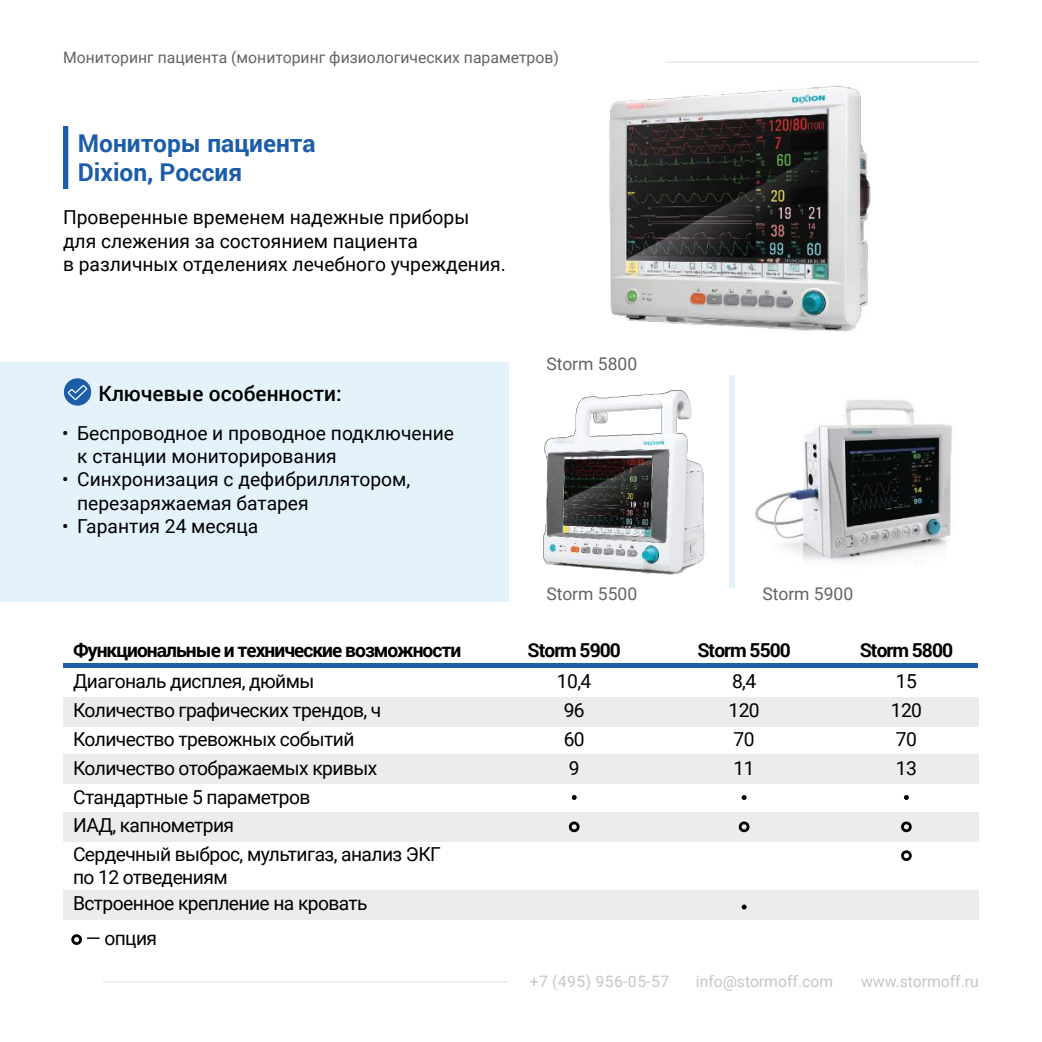
<style>
.page{position:relative;width:1042px;height:1042px;background:#fff}
.page>*{position:absolute;margin:0;border:0;box-sizing:border-box;transform-origin:0 0}
.t1{font:700 24.5px/29.8px "Roboto";color:#1b5da8}
.t2{font:500 21px "Roboto";color:#000}
.t3{font:19.25px/28.7px "Roboto";letter-spacing:-.03em;color:#000}
.t4{font:19.25px/23.1px "Roboto";color:#000}
.t5{font:700 19.25px "Roboto";letter-spacing:-.05em;color:#000}
.t6{font:17.5px "Roboto";color:#636362}
.t7{font:15.75px "Roboto";color:#636362}
.t8{font:15.75px "Roboto";color:#c6c6c5}
.t9{font:15.75px "Roboto";letter-spacing:.035em;color:#c6c6c5}
</style>
<div class="page">
<hr style="left:103px;top:981px;width:405px;height:1px;background:#ececec">
<div style="left:63px;top:126px;width:5px;height:63px;background:#1b5da8"></div>
<div style="left:0;top:362px;width:508px;height:239px;background:#e4f2fa"></div>
<hr style="left:665px;top:61px;width:314px;height:2px;background:#ececec">
<div style="left:64px;top:378px;width:27px;height:28px;background:#1b5da8;border-radius:50%"></div>
<svg style="left:67px;top:385px;width:21px;height:15px"></svg>
<img style="left:609px;top:86px;width:262px;height:246px">
<img style="left:755px;top:400px;width:197px;height:162px">
<img style="left:543px;top:390px;width:162px;height:185px">
<div style="left:729px;top:375px;width:6px;height:213px;background:#e4f2fa"></div>
<div style="left:71px;top:934px;width:11px;height:11px;border:3px solid #000;border-radius:50%"></div>
<div style="left:63px;top:696px;width:916px;height:30px;background:#ececec"></div>
<div style="left:63px;top:663px;width:915px;height:5px;background:#1f5ea9"></div>
<div style="left:63px;top:754px;width:916px;height:30px;background:#ececec"></div>
<svg style="left:572px;top:795px;width:5px;height:5px"></svg>
<svg style="left:741px;top:795px;width:5px;height:5px"></svg>
<svg style="left:904px;top:795px;width:5px;height:5px"></svg>
<div style="left:63px;top:812px;width:916px;height:29px;background:#ececec"></div>
<div style="left:569px;top:821px;width:10px;height:11px;border:3px solid #000;border-radius:50%"></div>
<div style="left:739px;top:821px;width:10px;height:11px;border:3px solid #000;border-radius:50%"></div>
<div style="left:901px;top:821px;width:11px;height:11px;border:3px solid #000;border-radius:50%"></div>
<div style="left:901px;top:850px;width:11px;height:11px;border:3px solid #000;border-radius:50%"></div>
<div style="left:63px;top:889px;width:916px;height:30px;background:#ececec"></div>
<svg style="left:741px;top:904px;width:5px;height:5px"></svg>
<p class="t7" style="left:63px;top:46px;width:497px">Мониторинг пациента (мониторинг физиологических параметров)</p>
<p class="t1" style="left:78px;top:127px;width:239px">Мониторы пациента<br>Dixion, Россия</p>
<p class="t4" style="left:63px;top:205px;width:444px">Проверенные временем надежные приборы для слежения за состоянием пациента<br>в различных отделениях лечебного учреждения.</p>
<p class="t2" style="left:99px;top:379px;width:245px">Ключевые особенности:</p>
<p class="t4" style="left:77px;top:421px;width:378px;text-indent:-15px">• Беспроводное и проводное подключение к станции мониторирования</p>
<p class="t4" style="left:77px;top:467px;width:335px;text-indent:-15px">• Синхронизация с дефибриллятором, перезаряжаемая батарея</p>
<p class="t4" style="left:62px;top:513px;width:197px">• Гарантия 24 месяца</p>
<p class="t6" style="left:546px;top:352px;width:92px">Storm 5800</p>
<p class="t6" style="left:546px;top:582px;width:92px">Storm 5500</p>
<p class="t5" style="left:73px;top:636px;width:390px">Функциональные и технические возможности</p>
<p class="t5" style="left:527px;top:636px;width:95px">Storm 5900</p>
<p class="t3" style="left:557px;top:666px;width:36px">10,4</p>
<p class="t3" style="left:73px;top:666px;width:243px">Диагональ дисплея, дюймы</p>
<p class="t6" style="left:762px;top:582px;width:92px">Storm 5900</p>
<p class="t5" style="left:697px;top:636px;width:95px">Storm 5500</p>
<p class="t3" style="left:732px;top:666px;width:26px">8,4</p>
<p class="t5" style="left:859px;top:636px;width:95px">Storm 5800</p>
<p class="t3" style="left:896px;top:666px;width:23px">15</p>
<p class="t3" style="left:73px;top:695px;width:310px">Количество графических трендов, ч</p>
<p class="t3" style="left:564px;top:695px;width:23px">96</p>
<p class="t3" style="left:728px;top:695px;width:33px">120</p>
<p class="t3" style="left:891px;top:695px;width:33px">120</p>
<p class="t3" style="left:73px;top:724px;width:283px">Количество тревожных событий</p>
<p class="t3" style="left:564px;top:724px;width:23px">60</p>
<p class="t3" style="left:733px;top:724px;width:23px">70</p>
<p class="t3" style="left:896px;top:724px;width:23px">70</p>
<p class="t3" style="left:73px;top:753px;width:306px">Количество отображаемых кривых</p>
<p class="t3" style="left:569px;top:753px;width:12px">9</p>
<p class="t3" style="left:733px;top:753px;width:23px">11</p>
<p class="t3" style="left:896px;top:753px;width:23px">13</p>
<p class="t3" style="left:73px;top:781px;width:369px">Стандартные 5 параметров<br>ИАД, капнометрия<br>Сердечный выброс, мультигаз, анализ ЭКГ</p>
<p class="t3" style="left:73px;top:863px;width:296px;line-height:26.2px">по 12 отведениям<br>Встроенное крепление на кровать</p>
<p class="t3" style="left:86px;top:923px;width:73px">— опция</p>
<p class="t9" style="left:530px;top:970px;width:141px">+7 (495) 956-05-57</p>
<p class="t8" style="left:696px;top:970px;width:139px">info@stormoff.com</p>
<p class="t8" style="left:861px;top:970px;width:119px">www.stormoff.ru</p>
</div>
